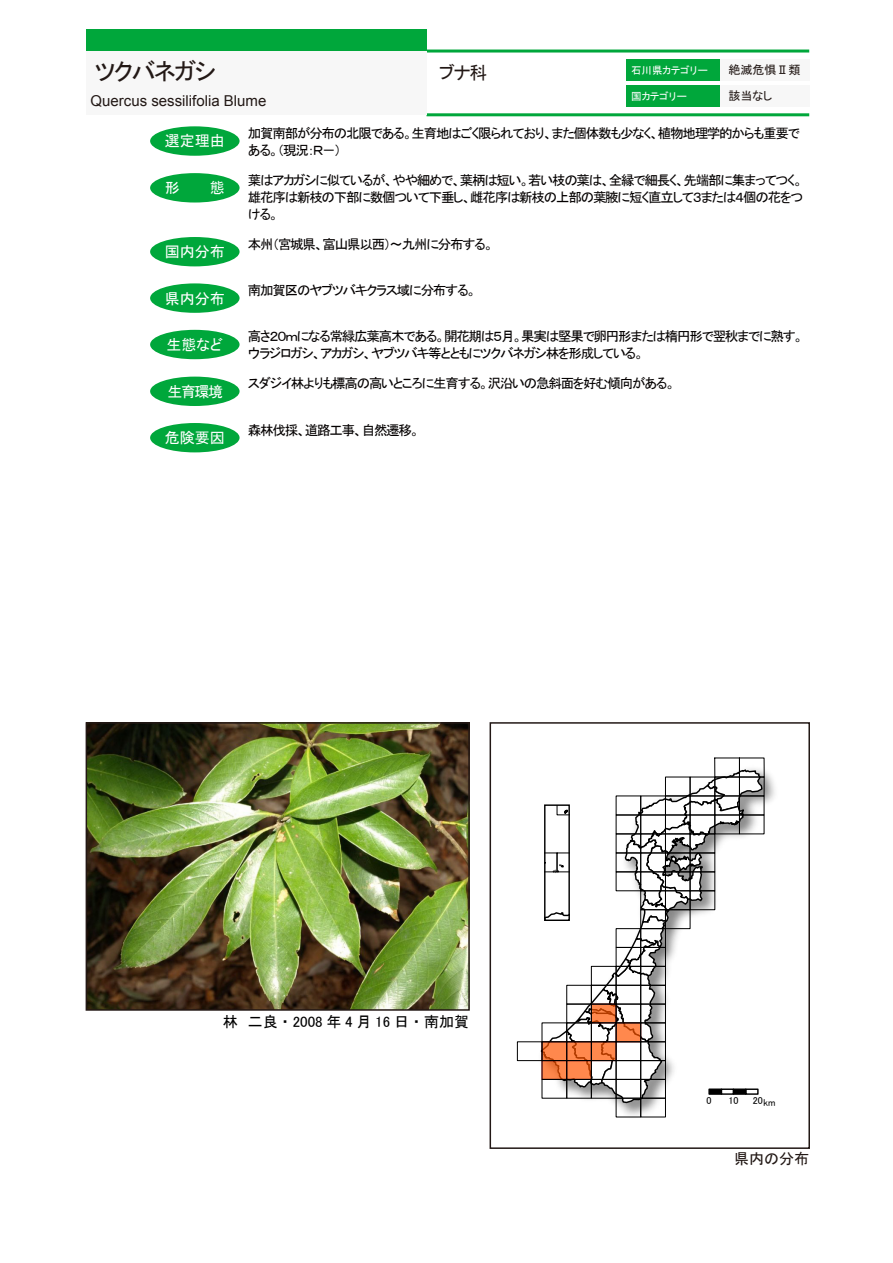
<style>
.page{position:relative;width:893px;height:1263px;background:#fff}
.page>*{position:absolute;margin:0;border:0;box-sizing:border-box;transform-origin:0 0}
.t1{font:24px "MS P Gothic";letter-spacing:-.07em;color:#221815}
.t2{font:18px "MS P Gothic";color:#221815}
.t3{font:15px "MS P Gothic";color:#fff}
.t4{font:15px "Arial";color:#221815}
.t5{font:15px "MS P Gothic";color:#000}
.t6{font:15px "MS P Gothic";color:#221815}
.t7{font:13.5px/17px "MS P Gothic";letter-spacing:-.09em;color:#040000}
.t8{font:12px "MS P Gothic";color:#221815}
.t9{font:10.5px "MS P Gothic";color:#fff}
.t10{font:10.05px "MS UI Gothic";color:#000}
.s1{font-family:"MS Gothic"}
</style>
<div class="page">
<hr style="left:426px;top:50px;width:383px;height:3px;background:#00a73b">
<hr style="left:426px;top:113px;width:383px;height:3px;background:#00a73b">
<div style="left:86px;top:51px;width:340px;height:64px;background:#f7f7f7"></div>
<div style="left:86px;top:30px;width:340px;height:21px;background:#00a73b"></div>
<div style="left:720px;top:60px;width:89px;height:21px;background:#f7f7f7"></div>
<div style="left:720px;top:85px;width:89px;height:21px;background:#f7f7f7"></div>
<div style="left:626px;top:85px;width:94px;height:21px;background:#00a73b"></div>
<div style="left:626px;top:60px;width:94px;height:21px;background:#00a73b"></div>
<div style="left:490px;top:722px;width:320px;height:427px;background:#fff;border:2px solid #221815"></div>
<div style="left:150px;top:237px;width:90px;height:29px;background:#00a73b;border-radius:50%"></div>
<div style="left:150px;top:283px;width:90px;height:30px;background:#00a73b;border-radius:50%"></div>
<div style="left:150px;top:126px;width:90px;height:30px;background:#00a73b;border-radius:50%"></div>
<div style="left:150px;top:330px;width:90px;height:29px;background:#00a73b;border-radius:50%"></div>
<div style="left:150px;top:423px;width:90px;height:29px;background:#00a73b;border-radius:50%"></div>
<div style="left:150px;top:377px;width:90px;height:29px;background:#00a73b;border-radius:50%"></div>
<img style="left:89px;top:725px;width:378px;height:283px">
<div style="left:86px;top:722px;width:384px;height:289px;border:2px solid #231815"></div>
<div style="left:150px;top:173px;width:90px;height:29px;background:#00a73b;border-radius:50%"></div>
<img style="left:506px;top:757px;width:285px;height:392px">
<div style="left:640px;top:1098px;width:26px;height:19px;border:1px solid #000"></div>
<div style="left:517px;top:1041px;width:25px;height:20px;border:1px solid #000"></div>
<svg style="left:539px;top:768px;width:224px;height:336px"></svg>
<div style="left:708px;top:1088px;width:14px;height:7px;background:#000;border:1px solid #000"></div>
<div style="left:721px;top:1088px;width:13px;height:7px;border:1px solid #000"></div>
<div style="left:733px;top:1088px;width:13px;height:7px;background:#000;border:1px solid #000"></div>
<div style="left:745px;top:1088px;width:14px;height:7px;border:1px solid #000"></div>
<div style="left:638px;top:730px;width:76px;height:38px;background:#fff"></div>
<h1 class="t1" style="left:95px;top:60px;width:123px">ツクバネガシ</h1>
<h2 class="t2" style="left:439px;top:64px;width:50px">ブナ科</h2>
<p class="t4" style="left:91px;top:91px;width:177px">Quercus sessilifolia Blume</p>
<p class="t9" style="left:631px;top:65px;width:78px">石川県カテゴリー</p>
<p class="t9" style="left:631px;top:91px;width:57px">国カテゴリー</p>
<p class="t8" style="left:728px;top:64px;width:73px">絶滅危惧Ⅱ類</p>
<p class="t8" style="left:728px;top:89px;width:46px">該当なし</p>
<p class="t3" style="left:165px;top:134px;width:61px">選定理由</p>
<p class="t3" style="left:165px;top:180px;width:61px">形<span class="s1">　　</span>態</p>
<p class="t3" style="left:165px;top:244px;width:61px">国内分布</p>
<p class="t3" style="left:165px;top:291px;width:61px">県内分布</p>
<p class="t3" style="left:166px;top:337px;width:58px">生態など</p>
<p class="t3" style="left:167px;top:384px;width:57px">生育環境</p>
<p class="t3" style="left:165px;top:430px;width:61px">危険要因</p>
<p class="t7" style="left:248px;top:125px;width:553px">加賀南部が分布の北限である。生育地はごく限られており、また個体数も少なく、植物地理学的からも重要である。（現況：Ｒ－）</p>
<p class="t7" style="left:248px;top:171px;width:557px;text-align:justify">葉はアカガシに似ているが、やや細めで、葉柄は短い。若い枝の葉は、全縁で細長く、先端部に集まってつく。雄花序は新枝の下部に数個ついて下垂し、雌花序は新枝の上部の葉腋に短く直立して３または４個の花をつける。</p>
<p class="t7" style="left:248px;top:235px;width:247px">本州（宮城県、富山県以西）～九州に分布する。</p>
<p class="t7" style="left:248px;top:282px;width:230px">南加賀区のヤブツバキクラス域に分布する。</p>
<p class="t7" style="left:248px;top:328px;width:557px">高さ２０ｍになる常緑広葉高木である。開花期は５月。果実は堅果で卵円形または楕円形で翌秋までに熟す。ウラジロガシ、アカガシ、ヤブツバキ等とともにツクバネガシ林を形成している。</p>
<p class="t7" style="left:248px;top:375px;width:429px">スダジイ林よりも標高の高いところに生育する。沢沿いの急斜面を好む傾向がある。</p>
<p class="t7" style="left:248px;top:421px;width:173px">森林伐採、道路工事、自然遷移。</p>
<p class="t5" style="left:223px;top:1014px;width:248px">林　二良・ 2008 年 4 月 16 日・南加賀</p>
<p class="t10" style="left:707px;top:1095px;width:7px">0</p>
<p class="t10" style="left:729px;top:1095px;width:12px">10</p>
<p class="t10" style="left:753px;top:1096px;width:24px">20km</p>
<p class="t6" style="left:734px;top:1151px;width:76px">県内の分布</p>
</div>
